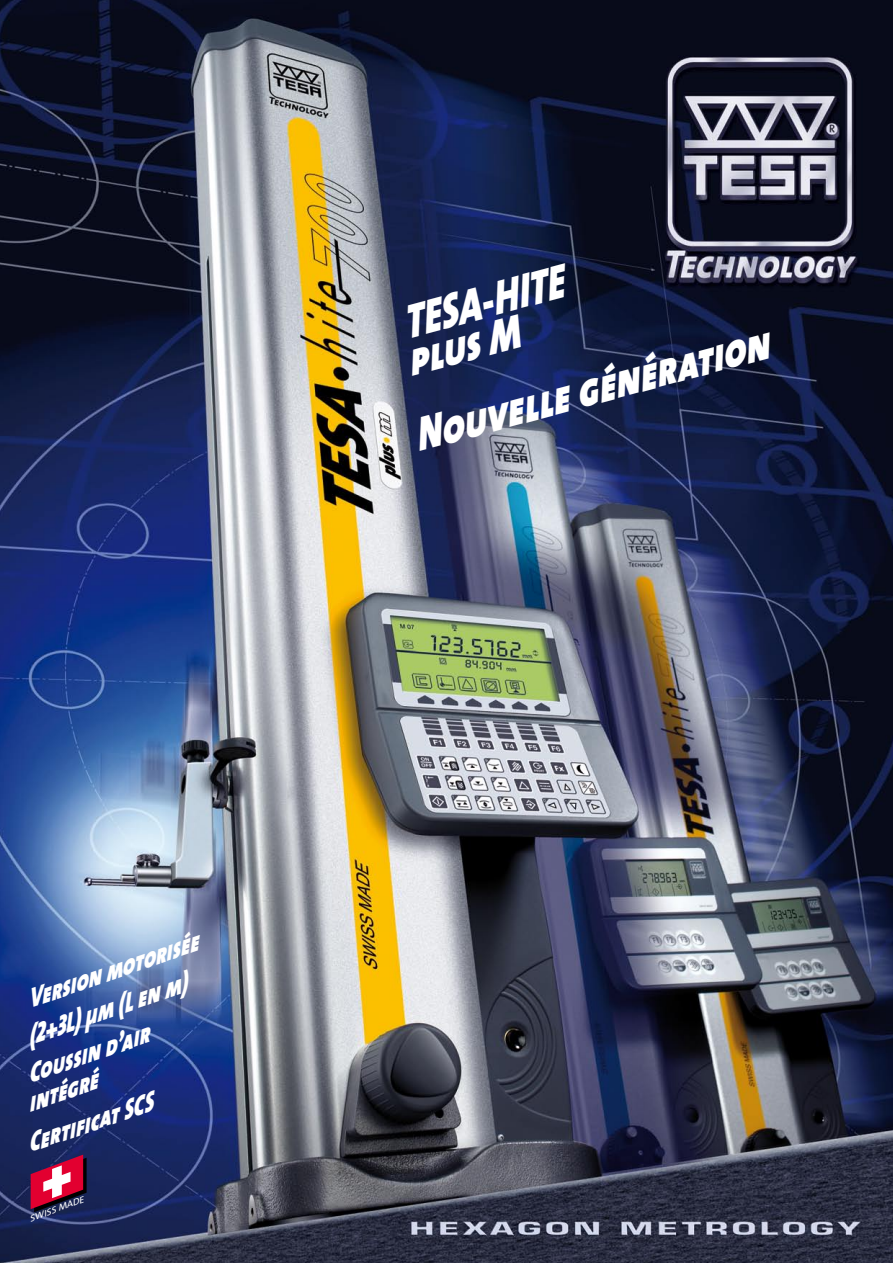
<style>
.page{position:relative;width:893px;height:1263px;background:#fff}
.page>*{position:absolute;margin:0;border:0;box-sizing:border-box;transform-origin:0 0}
.t1{font:italic 48px/37.2px "The Mix Black Caps";color:#fff;scale:.8 1}
.t2{font:italic 27px/38.5px "The Mix Black Caps";color:#fff;scale:.8 1}
.t3{font:italic 9px "The Mix";color:#fff;scale:1.14 1}
</style>
<div class="page">
<img style="left:0;top:0;width:893px;height:1263px">
<svg style="left:31px;top:1154px;width:56px;height:58px;background:#8b2f55"></svg>
<p class="t2" style="left:21px;top:981px;width:226px;rotate:-19deg">Version motorisée</p>
<p class="t2" style="left:21px;top:1018px;width:211px;rotate:-19deg">(2+3L) µm (L en m)</p>
<p class="t2" style="left:21px;top:1056px;width:161px;rotate:-19deg">Coussin d’air</p>
<p class="t2" style="left:8px;top:1089px;width:166px;text-indent:13px;rotate:-19deg">intégré<br>Certificat SCS</p>
<p class="t3" style="left:27px;top:1212px;width:52px;rotate:-20deg">SWISS MADE</p>
<h1 class="t1" style="left:393px;top:306px;width:214px;rotate:-15deg">TESA-HITE plus M</h1>
<h1 class="t1" style="left:410px;top:417px;width:457px;rotate:-15deg">Nouvelle génération</h1>
</div>
